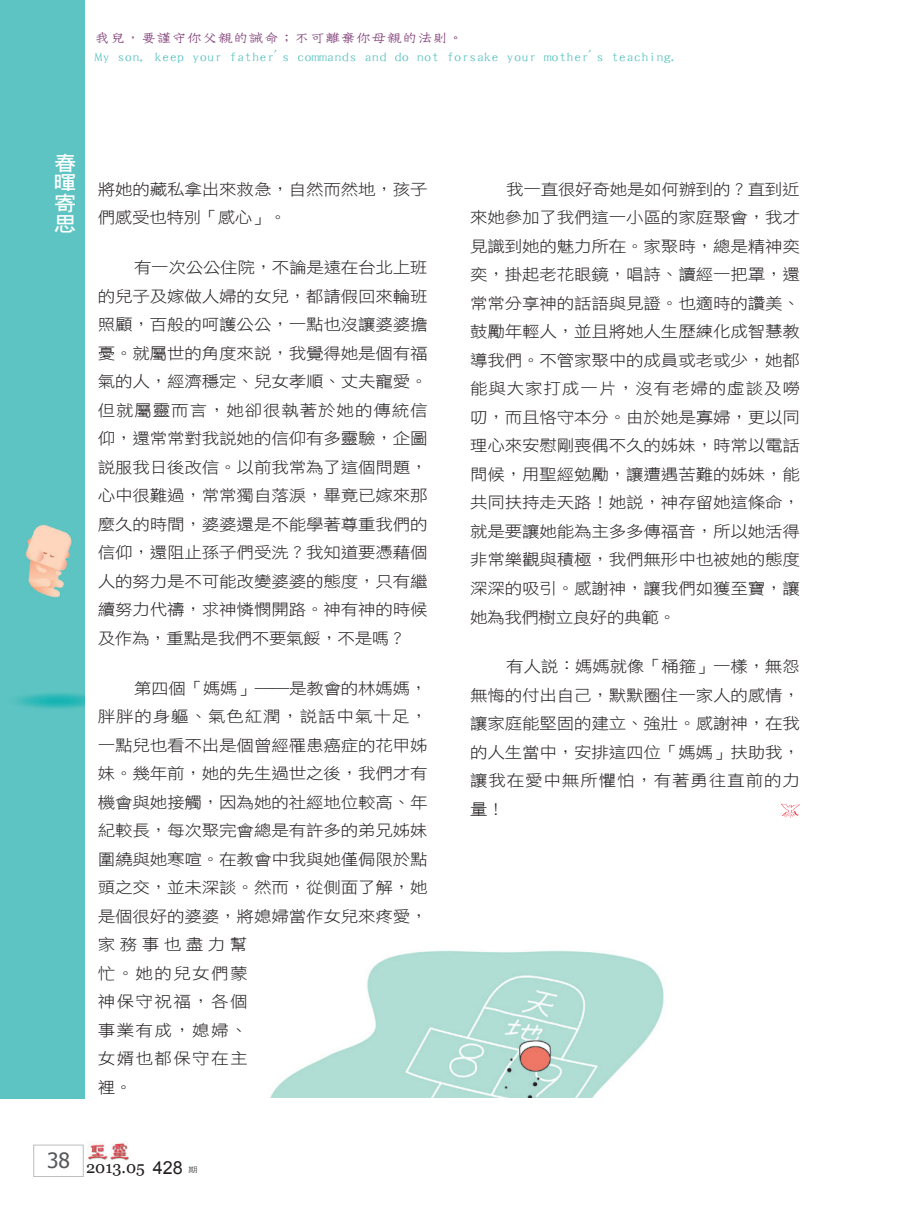
<style>
.page{position:relative;width:919px;height:1217px;background:#fff}
.page>*{position:absolute;margin:0;border:0;box-sizing:border-box;transform-origin:0 0}
.t1{font:20.25px/20.2px "DF Hei W7 WIN BF";color:#fff;text-align:justify;scale:1.11 1}
.t2{font:16.5px "Georgia";color:#231f20}
.t3{font:15.75px/28.5px "DF Hei W3 WIN BF";letter-spacing:-.01em;color:#231f20;text-align:justify;scale:1.11 1}
.t4{font:14.1px "DF Tie Xian W3 WIN BF";letter-spacing:-.025em;color:#5ec4c3;scale:1.11 1}
.t5{font:14.1px "DF Tie Xian W3 WIN BF";letter-spacing:-.025em;color:#824079;scale:1.11 1}
.t6{font:7.5px "DF Hei W5 WIN BF";color:#57585a;scale:1.25 1}
.s1{font-family:"Arial";font-size:18px}
</style>
<div class="page">
<img style="left:88px;top:1143px;width:41px;height:18px">
<div style="left:0;top:0;width:85px;height:1098px;background:#5ec4c3"></div>
<div style="left:33px;top:1144px;width:50px;height:32px;border:1px solid #bcbdc0"></div>
<svg style="left:781px;top:803px;width:18px;height:14px"></svg>
<img style="left:271px;top:950px;width:393px;height:146px">
<p class="t5" style="left:95px;top:31px;width:334px">我兒，要謹守你父親的誡命；不可離棄你母親的法則。</p>
<p class="t4" style="left:95px;top:50px;width:528px">My son, keep your father's commands and do not forsake your mother's teaching.</p>
<p class="t1" style="left:54px;top:153px;width:21px">春暉寄思</p>
<p class="t3" style="left:98px;top:175px;width:298px">將她的藏私拿出來救急，自然而然地，孩子們感受也特別「感心」。</p>
<p class="t3" style="left:98px;top:253px;width:298px;text-indent:36px">有一次公公住院，不論是遠在台北上班的兒子及嫁做人婦的女兒，都請假回來輪班照顧，百般的呵護公公，一點也沒讓婆婆擔憂。就屬世的角度來說，我覺得她是個有福氣的人，經濟穩定、兒女孝順、丈夫寵愛。但就屬靈而言，她卻很執著於她的傳統信仰，還常常對我說她的信仰有多靈驗，企圖說服我日後改信。以前我常為了這個問題，心中很難過，常常獨自落淚，畢竟已嫁來那麼久的時間，婆婆還是不能學著尊重我們的信仰，還阻止孫子們受洗？我知道要憑藉個人的努力是不可能改變婆婆的態度，只有繼續努力代禱，求神憐憫開路。神有神的時候及作為，重點是我們不要氣餒，不是嗎？</p>
<p class="t3" style="left:98px;top:673px;width:298px;text-align:left;text-indent:36px">第四個「媽媽」――是教會的林媽媽，胖胖的身軀、氣色紅潤，說話中氣十足，一點兒也看不出是個曾經罹患癌症的花甲姊妹。幾年前，她的先生過世之後，我們才有機會與她接觸，因為她的社經地位較高、年紀較長，每次聚完會總是有許多的弟兄姊妹圍繞與她寒喧。在教會中我與她僅侷限於點頭之交，並未深談。然而，從側面了解，她是個很好的婆婆，將媳婦當作女兒來疼愛，家務事也盡力幫<br>忙。她的兒女們蒙<br>神保守祝福，各個<br>事業有成，媳婦、<br>女婿也都保守在主<br>裡。</p>
<p class="t3" style="left:470px;top:175px;width:298px;text-indent:36px">我一直很好奇她是如何辦到的？直到近來她參加了我們這一小區的家庭聚會，我才見識到她的魅力所在。家聚時，總是精神奕奕，掛起老花眼鏡，唱詩、讀經一把罩，還常常分享神的話語與見證。也適時的讚美、鼓勵年輕人，並且將她人生歷練化成智慧教導我們。不管家聚中的成員或老或少，她都能與大家打成一片，沒有老婦的虛談及嘮叨，而且恪守本分。由於她是寡婦，更以同理心來安慰剛喪偶不久的姊妹，時常以電話問候，用聖經勉勵，讓遭遇苦難的姊妹，能共同扶持走天路！她說，神存留她這條命，就是要讓她能為主多多傳福音，所以她活得非常樂觀與積極，我們無形中也被她的態度深深的吸引。感謝神，讓我們如獲至寶，讓她為我們樹立良好的典範。</p>
<p class="t3" style="left:470px;top:652px;width:298px;text-indent:36px">有人說：媽媽就像「桶箍」一樣，無怨無悔的付出自己，默默圈住一家人的感情，讓家庭能堅固的建立、強壯。感謝神，在我的人生當中，安排這四位「媽媽」扶助我，讓我在愛中無所懼怕，有著勇往直前的力量！</p>
<p class="t2" style="left:47px;top:1156px;width:137px"><sup>38</sup> 2013.05 <span class="s1">428</span></p>
<p class="t6" style="left:188px;top:1165px;width:9px">期</p>
</div>
